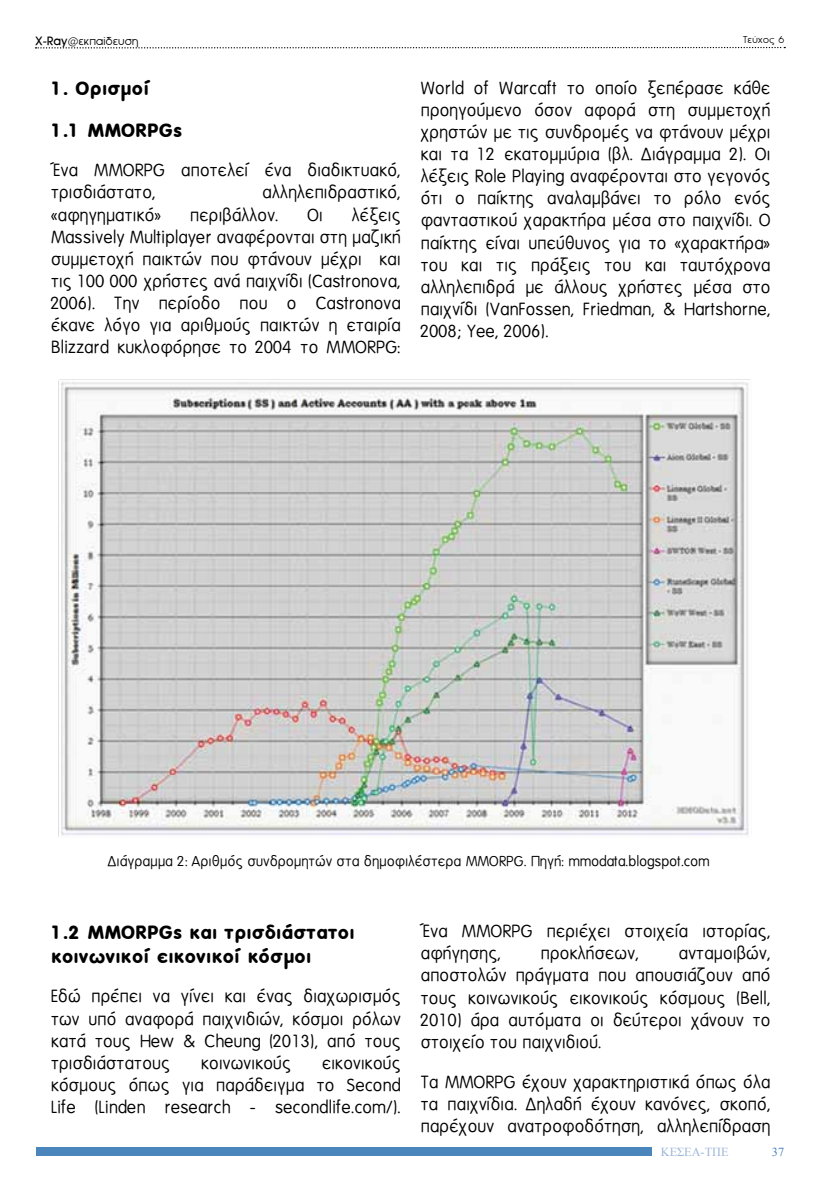
<style>
.page{position:relative;width:819px;height:1191px;background:#fff}
.page>*{position:absolute;margin:0;border:0;box-sizing:border-box;transform-origin:0 0}
.t1{font:21px/41.6px "UB Fashion Bold";color:#000}
.t2{font:19.25px/22.2px "UB Fashion";color:#000;text-align:justify}
.t3{font:15.75px "UB Fashion";color:#000}
.t4{font:12.25px "UB Front";color:#000}
.t5{font:12.25px "Times New Roman";color:#9cb6d9}
.t6{font:12.25px "Times New Roman";color:#4a85bc}
.t7{font:10.5px "UB Front";color:#000}
.s1{font-family:"UB Front Bold"}
</style>
<div class="page">
<div style="left:36px;top:1147px;width:615px;height:9px;background:#4a85bc"></div>
<svg style="left:35px;top:47px;width:750px;height:2px"></svg>
<img style="left:58px;top:379px;width:692px;height:458px">
<p class="t4" style="left:35px;top:35px;width:105px"><span class="s1">X-Ray</span>@εκπαίδευση</p>
<p class="t7" style="left:742px;top:35px;width:43px">Τεύχος 6</p>
<p class="t1" style="left:50px;top:68px;width:133px">1. Ορισμοί<br>1.1 MMORPGs</p>
<p class="t2" style="left:50px;top:159px;width:351px">Ένα MMORPG αποτελεί ένα διαδικτυακό, τρισδιάστατο,</p>
<p class="t2" style="left:420px;top:77px;width:351px">World of Warcaft το οποίο ξεπέρασε κάθε προηγούμενο όσον αφορά στη συμμετοχή χρηστών με τις συνδρομές να φτάνουν μέχρι και τα 12 εκατομμύρια (βλ. Διάγραμμα 2). Οι λέξεις Role Playing αναφέρονται στο γεγονός ότι ο παίκτης αναλαμβάνει το ρόλο ενός φανταστικού χαρακτήρα μέσα στο παιχνίδι. Ο παίκτης είναι υπεύθυνος για το «χαρακτήρα» του και τις πράξεις του και ταυτόχρονα αλληλεπιδρά με άλλους χρήστες μέσα στο παιχνίδι (VanFossen, Friedman, &amp; Hartshorne, 2008; Yee, 2006).</p>
<p class="t2" style="left:261px;top:182px;width:140px">αλληλεπιδραστικό,</p>
<p class="t2" style="left:50px;top:204px;width:351px;text-indent:301px">λέξεις Massively Multiplayer αναφέρονται στη μαζική συμμετοχή παικτών που φτάνουν μέχρι και τις 100 000 χρήστες ανά παιχνίδι (Castronova, 2006). Την περίοδο που ο Castronova έκανε λόγο για αριθμούς παικτών η εταιρία Blizzard κυκλοφόρησε το 2004 το MMORPG:</p>
<p class="t2" style="left:50px;top:204px;width:112px">«αφηγηματικό»</p>
<p class="t2" style="left:189px;top:204px;width:90px">περιβάλλον.</p>
<p class="t2" style="left:306px;top:204px;width:17px">Οι</p>
<p class="t3" style="left:108px;top:853px;width:603px">Διάγραμμα 2: Αριθμός συνδρομητών στα δημοφιλέστερα MMORPG. Πηγή: mmodata.blogspot.com</p>
<p class="t1" style="left:50px;top:920px;width:305px;line-height:24.2px">1.2 MMORPGs και τρισδιάστατοι κοινωνικοί εικονικοί κόσμοι</p>
<p class="t2" style="left:50px;top:985px;width:351px">Εδώ πρέπει να γίνει και ένας διαχωρισμός των υπό αναφορά παιχνιδιών, κόσμοι ρόλων κατά τους Hew &amp; Cheung (2013), από τους τρισδιάστατους</p>
<p class="t2" style="left:50px;top:1052px;width:351px;text-indent:271px">εικονικούς κόσμους όπως για παράδειγμα το Second Life (Linden research - secondlife.com/).</p>
<p class="t2" style="left:200px;top:1052px;width:92px">κοινωνικούς</p>
<p class="t2" style="left:420px;top:920px;width:351px">Ένα MMORPG περιέχει στοιχεία ιστορίας, αφήγησης,</p>
<p class="t2" style="left:420px;top:942px;width:351px;text-indent:258px">ανταμοιβών, αποστολών πράγματα που απουσιάζουν από τους κοινωνικούς εικονικούς κόσμους (Bell, 2010) άρα αυτόματα οι δεύτεροι χάνουν το στοιχείο του παιχνιδιού.</p>
<p class="t2" style="left:420px;top:1070px;width:351px">Tα MMORPG έχουν χαρακτηριστικά όπως όλα τα παιχνίδια. Δηλαδή έχουν κανόνες, σκοπό, παρέχουν ανατροφοδότηση, αλληλεπίδραση</p>
<p class="t2" style="left:540px;top:942px;width:100px">προκλήσεων,</p>
<p class="t5" style="left:660px;top:1143px;width:69px">ΚΕΣΕΑ-ΤΠΕ</p>
<p class="t6" style="left:772px;top:1143px;width:14px">37</p>
</div>
